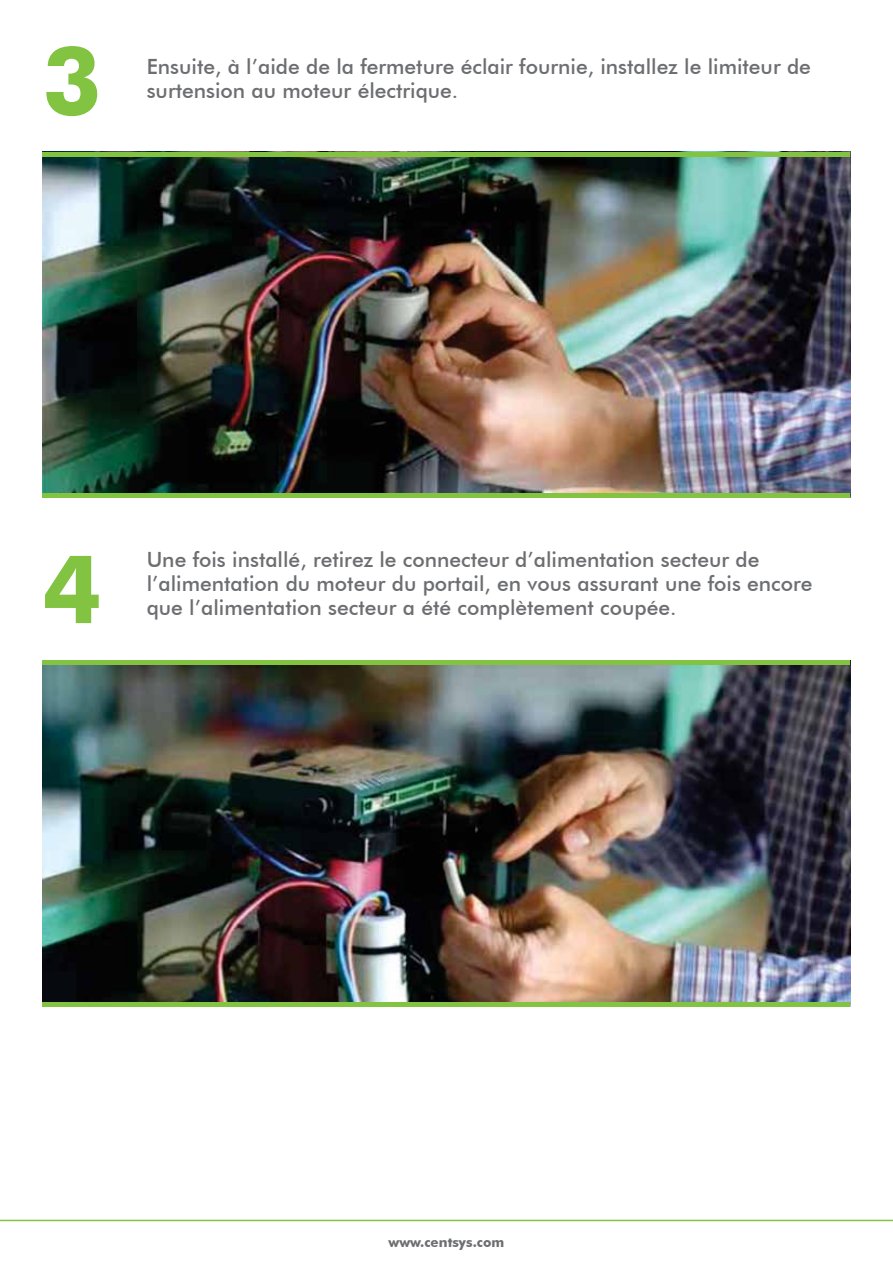
<style>
.page{position:relative;width:893px;height:1263px;background:#fff}
.page>*{position:absolute;margin:0;border:0;box-sizing:border-box;transform-origin:0 0}
.t1{font:700 94.5px "Futura BT";color:#82c341}
.t2{font:500 21px/24px "Futura BT";color:#6d6e71}
.t3{font:700 13.5px "Futura BT";color:#6d6e71}
</style>
<div class="page">
<hr style="left:0;top:1220px;width:893px;height:1px;background:#82c341">
<img style="left:43px;top:156px;width:807px;height:337px">
<img style="left:43px;top:665px;width:807px;height:337px">
<hr style="left:43px;top:152px;width:807px;height:4px;background:#82c341">
<div style="left:43px;top:660px;width:807px;height:5px;background:#82c341"></div>
<div style="left:43px;top:493px;width:807px;height:5px;background:#82c341"></div>
<div style="left:43px;top:1002px;width:807px;height:5px;background:#82c341"></div>
<h1 class="t1" style="left:43px;top:23px;width:61px">3</h1>
<p class="t2" style="left:147px;top:55px;width:666px">Ensuite, à l’aide de la fermeture éclair fournie, installez le limiteur de surtension au moteur électrique.</p>
<h1 class="t1" style="left:43px;top:532px;width:61px">4</h1>
<p class="t2" style="left:147px;top:548px;width:667px">Une fois installé, retirez le connecteur d’alimentation secteur de l’alimentation du moteur du portail, en vous assurant une fois encore que l’alimentation secteur a été complètement coupée.</p>
<p class="t3" style="left:389px;top:1234px;width:117px">www.centsys.com</p>
</div>
